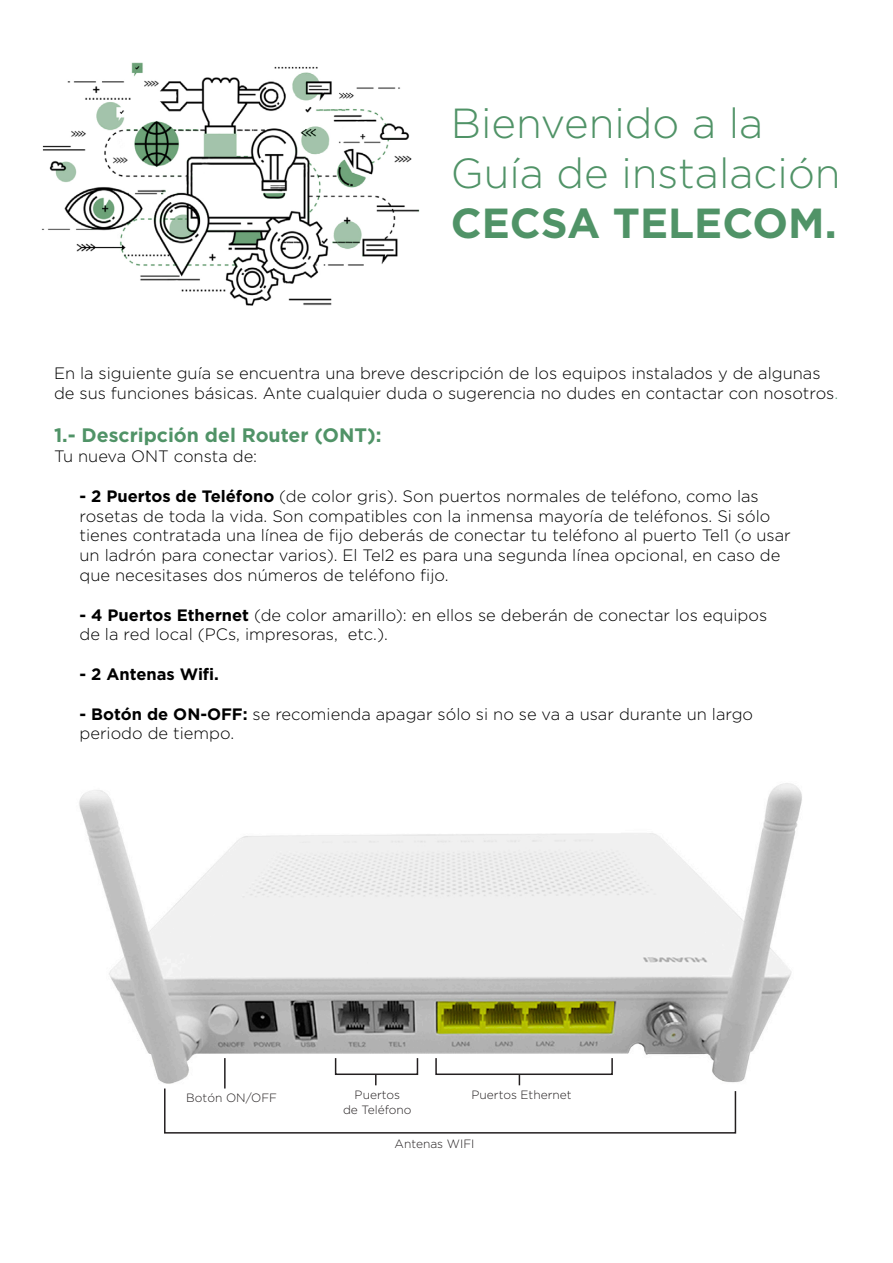
<style>
.page{position:relative;width:893px;height:1263px;background:#fff}
.page>*{position:absolute;margin:0;border:0;box-sizing:border-box;transform-origin:0 0}
.t1{font:300 42px/50.4px "Gotham";color:#509367}
.t2{font:700 42px "Gotham";color:#509367}
.t3{font:700 19.5px "Gotham";color:#509367}
.t4{font:300 16.5px/19.8px "Gotham";color:#000}
.t5{font:700 16.5px "Gotham";color:#000}
.t6{font:300 12px "Gotham";color:#231f20}
.s1{color:#509367}
.s2{font-weight:700}
</style>
<div class="page">
<img style="left:41px;top:62px;width:379px;height:244px">
<img style="left:79px;top:783px;width:723px;height:300px">
<div style="left:435px;top:1057px;width:178px;height:18px;border:2px solid #231f20"></div>
<div style="left:335px;top:1057px;width:83px;height:18px;border:2px solid #231f20"></div>
<hr style="left:224px;top:1058px;width:2px;height:30px;background:#231f20">
<svg style="left:163px;top:1075px;width:574px;height:59px"></svg>
<h1 class="t1" style="left:451px;top:97px;width:391px">Bienvenido a la<br>Guía de instalación</h1>
<h1 class="t2" style="left:451px;top:199px;width:387px">CECSA TELECOM.</h1>
<p class="t4" style="left:54px;top:363px;width:786px">En la siguiente guía se encuentra una breve descripción de los equipos instalados y de algunas de sus funciones básicas. Ante cualquier duda o sugerencia no dudes en contactar con nosotros<span class="s1">.</span></p>
<p class="t3" style="left:54px;top:424px;width:329px">1.- Descripción del Router (ONT):</p>
<p class="t4" style="left:54px;top:446px;width:205px">Tu nueva ONT consta de:</p>
<p class="t4" style="left:80px;top:486px;width:713px"><span class="s2">- 2 Puertos de Teléfono</span> (de color gris). Son puertos normales de teléfono, como las rosetas de toda la vida. Son compatibles con la inmensa mayoría de teléfonos. Si sólo tienes contratada una línea de fijo deberás de conectar tu teléfono al puerto Tel1 (o usar un ladrón para conectar varios). El Tel2 es para una segunda línea opcional, en caso de que necesitases dos números de teléfono fijo.</p>
<p class="t4" style="left:80px;top:605px;width:689px"><span class="s2">- 4 Puertos Ethernet</span> (de color amarillo): en ellos se deberán de conectar los equipos de la red local (PCs, impresoras, etc.).</p>
<p class="t5" style="left:80px;top:665px;width:141px">- 2 Antenas Wifi.</p>
<p class="t4" style="left:80px;top:704px;width:675px"><span class="s2">- Botón de ON-OFF:</span> se recomienda apagar sólo si no se va a usar durante un largo periodo de tiempo.</p>
<p class="t6" style="left:186px;top:1091px;width:92px">Botón ON/OFF</p>
<p class="t6" style="left:355px;top:1088px;width:47px">Puertos</p>
<p class="t6" style="left:471px;top:1088px;width:102px">Puertos Ethernet</p>
<p class="t6" style="left:343px;top:1103px;width:70px">de Teléfono</p>
<p class="t6" style="left:395px;top:1137px;width:81px">Antenas WIFI</p>
</div>
